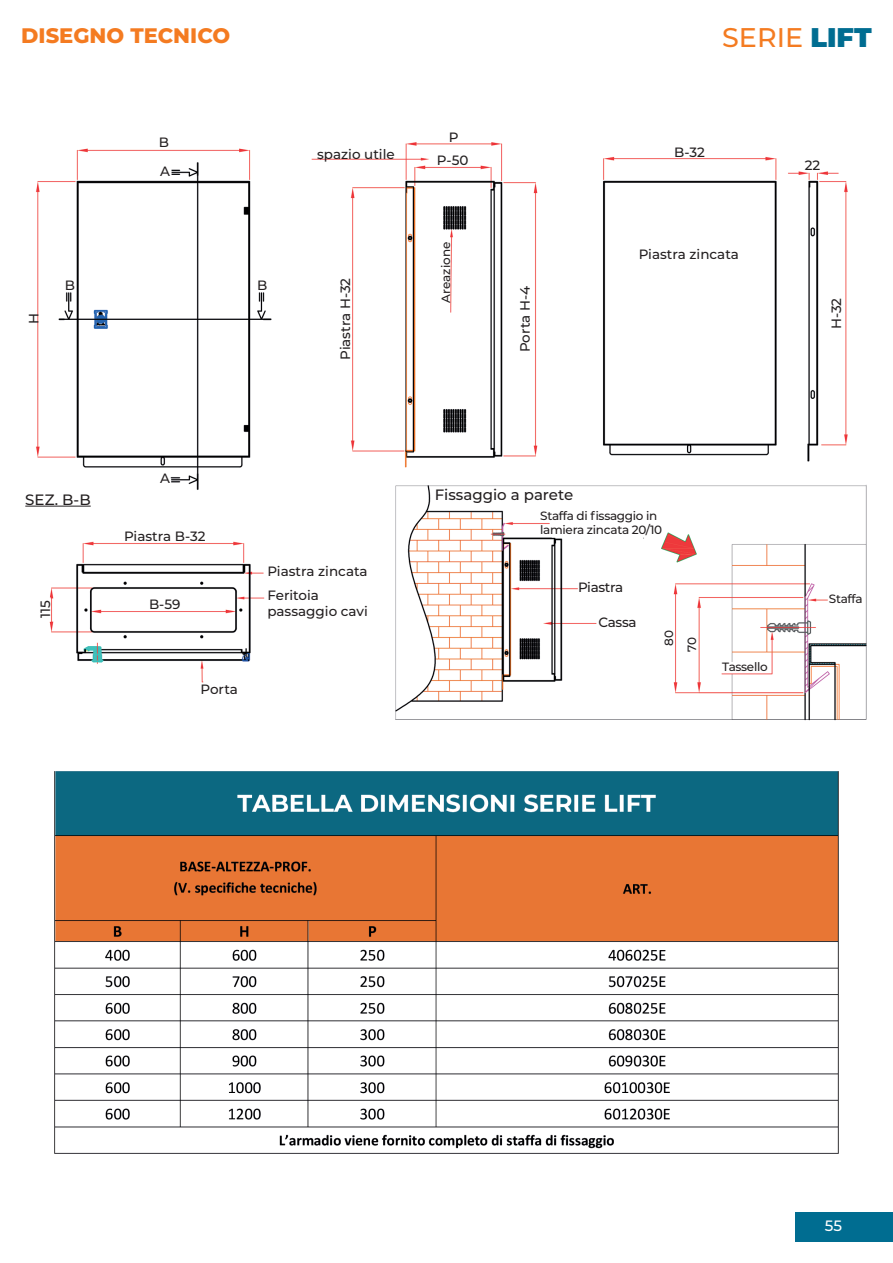
<style>
.page{position:relative;width:893px;height:1263px;background:#fff}
.page>*{position:absolute;margin:0;border:0;box-sizing:border-box;transform-origin:0 0}
.t1{font:500 27px "Montserrat";color:#f47b21}
.t2{font:800 21px "Montserrat";color:#f47b21}
.t3{font:500 15px "Montserrat";color:#231f20}
.t4{font:500 15px "Montserrat";color:#fff}
.t5{font:500 13.5px/22.4px "Montserrat";color:#231f20;text-align:center}
.t6{font:500 13.5px "Montserrat";letter-spacing:-.025em;color:#231f20}
.t7{font:500 12px/14.4px "Montserrat";letter-spacing:-.025em;color:#231f20}
.t8{font:500 12px "Montserrat";color:#231f20}
.s1{font-weight:900;color:#006d91}
</style>
<div class="page">
<img style="left:25px;top:142px;width:841px;height:579px">
<hr style="left:25px;top:506px;width:66px;height:1px;background:#231f20">
<div style="left:795px;top:1212px;width:98px;height:30px;background:#006d91"></div>
<img style="left:55px;top:771px;width:783px;height:382px">
<h2 class="t2" style="left:21px;top:20px;width:211px">DISEGNO TECNICO</h2>
<h1 class="t1" style="left:722px;top:19px;width:151px">SERIE <span class="s1">LIFT</span></h1>
<p class="t5" style="left:159px;top:130px;width:12px">B</p>
<p class="t5" style="left:160px;top:159px;width:11px">A</p>
<p class="t5" style="left:22px;top:324px;width:12px;rotate:-90deg">H</p>
<p class="t5" style="left:65px;top:274px;width:12px">B</p>
<p class="t5" style="left:257px;top:274px;width:12px">B</p>
<p class="t5" style="left:317px;top:142px;width:79px">spazio utile</p>
<p class="t5" style="left:334px;top:360px;width:84px;rotate:-90deg">Piastra H-32</p>
<p class="t5" style="left:437px;top:126px;width:33px">P<br>P-50</p>
<p class="t8" style="left:438px;top:303px;width:62px;rotate:-90deg">Areazione</p>
<p class="t5" style="left:513px;top:352px;width:68px;rotate:-90deg">Porta H-4</p>
<p class="t5" style="left:674px;top:141px;width:32px">B-32</p>
<p class="t5" style="left:639px;top:242px;width:102px">Piastra zincata</p>
<p class="t5" style="left:805px;top:154px;width:17px">22</p>
<p class="t5" style="left:825px;top:329px;width:33px;rotate:-90deg">H-32</p>
<p class="t3" style="left:25px;top:489px;width:67px">SEZ. B-B</p>
<p class="t5" style="left:160px;top:467px;width:11px">A</p>
<p class="t5" style="left:124px;top:525px;width:83px">Piastra B-32</p>
<p class="t5" style="left:34px;top:618px;width:19px;rotate:-90deg">115</p>
<p class="t5" style="left:149px;top:592px;width:33px">B-59</p>
<p class="t5" style="left:200px;top:677px;width:39px">Porta</p>
<p class="t5" style="left:267px;top:558px;width:102px;line-height:24.3px;text-align:left">Piastra zincata<br>Feritoia</p>
<p class="t5" style="left:267px;top:600px;width:102px">passaggio cavi</p>
<p class="t3" style="left:435px;top:484px;width:140px">Fissaggio a parete</p>
<p class="t7" style="left:540px;top:508px;width:123px">Staffa di fissaggio in lamiera zincata 20/10</p>
<p class="t6" style="left:578px;top:578px;width:47px">Piastra</p>
<p class="t5" style="left:598px;top:610px;width:39px">Cassa</p>
<p class="t7" style="left:657px;top:652px;width:23px;line-height:23.1px;text-align:center;rotate:-90deg">80<br>70</p>
<p class="t7" style="left:722px;top:659px;width:47px">Tassello</p>
<p class="t7" style="left:829px;top:591px;width:35px">Staffa</p>
<p class="t4" style="left:825px;top:1215px;width:19px">55</p>
</div>
